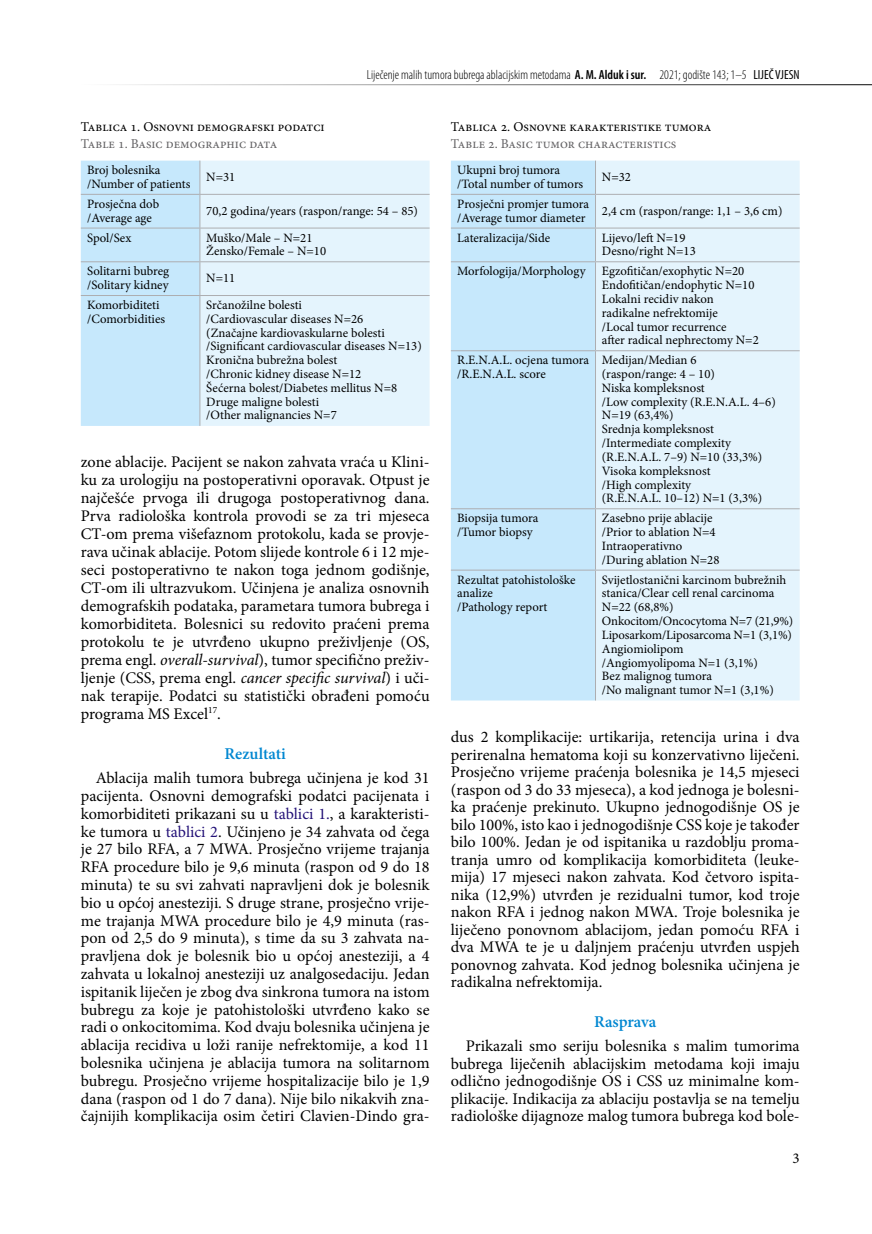
<style>
.page{position:relative;width:872px;height:1234px;background:#fff}
.page>*{position:absolute;margin:0;border:0;box-sizing:border-box;transform-origin:0 0}
.t1{font:600 16.5px "Minion Pro";color:#0087d1}
.t2{font:16.2px/17.9px "Minion Pro";color:#000;text-align:justify}
.t3{font:15px "Minion Pro";color:#000}
.t4{font:13.5px "Minion Pro";color:#000}
.t5{font:13.5px "Minion Pro";color:#646365}
.t6{font:300 condensed 13.2px "Myriad Pro";color:#000}
.t7{font:12.75px/13.8px "Minion Pro";color:#000}
.s1{font-weight:600}
.s2{font-weight:400}
.s3{font-style:italic}
.s4{color:#231177}
</style>
<div class="page">
<hr style="left:81px;top:84px;width:791px;height:1px;background:#000">
<div style="left:81px;top:160px;width:118px;height:266px;background:#c6e8fc"></div>
<div style="left:200px;top:160px;width:229px;height:266px;background:#e4f4fd"></div>
<hr style="left:199px;top:160px;width:1px;height:34px;background:#adaeb1">
<hr style="left:81px;top:194px;width:119px;height:1px;background:#adaeb1">
<hr style="left:200px;top:194px;width:229px;height:1px;background:#adaeb1">
<hr style="left:199px;top:195px;width:1px;height:33px;background:#adaeb1">
<hr style="left:81px;top:228px;width:119px;height:1px;background:#adaeb1">
<hr style="left:200px;top:228px;width:229px;height:1px;background:#adaeb1">
<hr style="left:199px;top:228px;width:1px;height:33px;background:#adaeb1">
<hr style="left:81px;top:261px;width:119px;height:1px;background:#adaeb1">
<hr style="left:200px;top:261px;width:229px;height:1px;background:#adaeb1">
<hr style="left:199px;top:262px;width:1px;height:33px;background:#adaeb1">
<hr style="left:81px;top:295px;width:119px;height:1px;background:#adaeb1">
<hr style="left:200px;top:295px;width:229px;height:1px;background:#adaeb1">
<hr style="left:199px;top:296px;width:1px;height:130px;background:#adaeb1">
<div style="left:451px;top:160px;width:144px;height:540px;background:#c6e8fc"></div>
<div style="left:596px;top:160px;width:203px;height:540px;background:#e4f4fd"></div>
<hr style="left:595px;top:160px;width:1px;height:34px;background:#adaeb1">
<hr style="left:451px;top:194px;width:144px;height:1px;background:#adaeb1">
<hr style="left:595px;top:194px;width:204px;height:1px;background:#adaeb1">
<hr style="left:595px;top:195px;width:1px;height:33px;background:#adaeb1">
<hr style="left:451px;top:228px;width:144px;height:1px;background:#adaeb1">
<hr style="left:595px;top:228px;width:204px;height:1px;background:#adaeb1">
<hr style="left:595px;top:228px;width:1px;height:33px;background:#adaeb1">
<hr style="left:451px;top:261px;width:144px;height:1px;background:#adaeb1">
<hr style="left:595px;top:261px;width:204px;height:1px;background:#adaeb1">
<hr style="left:595px;top:262px;width:1px;height:88px;background:#adaeb1">
<hr style="left:451px;top:350px;width:144px;height:1px;background:#adaeb1">
<hr style="left:595px;top:350px;width:204px;height:1px;background:#adaeb1">
<hr style="left:595px;top:351px;width:1px;height:157px;background:#adaeb1">
<hr style="left:451px;top:508px;width:144px;height:1px;background:#adaeb1">
<hr style="left:595px;top:508px;width:204px;height:1px;background:#adaeb1">
<hr style="left:595px;top:509px;width:1px;height:60px;background:#adaeb1">
<hr style="left:451px;top:569px;width:144px;height:1px;background:#adaeb1">
<hr style="left:595px;top:569px;width:204px;height:1px;background:#adaeb1">
<hr style="left:595px;top:570px;width:1px;height:130px;background:#adaeb1">
<p class="t6" style="left:367px;top:67px;width:434px">Liječenje malih tumora bubrega ablacijskim metodama <span class="s1">A. M. Alduk i sur.</span> 2021; godište 143; 1–5 <span class="s2">LIJEČ VJESN</span></p>
<p class="t4" style="left:81px;top:118px;width:245px">Tablica 1. Osnovni demografski podatci</p>
<p class="t5" style="left:81px;top:135px;width:198px">Table 1. Basic demographic data</p>
<p class="t7" style="left:87px;top:163px;width:105px">Broj bolesnika /Number of patients</p>
<p class="t7" style="left:206px;top:170px;width:31px">N=31</p>
<p class="t7" style="left:87px;top:197px;width:74px">Prosječna dob /Average age</p>
<p class="t7" style="left:206px;top:204px;width:213px">70,2 godina/years (raspon/range: 54 – 85)</p>
<p class="t7" style="left:87px;top:231px;width:46px">Spol/Sex</p>
<p class="t7" style="left:206px;top:231px;width:121px">Muško/Male – N=21<br>Žensko/Female – N=10</p>
<p class="t7" style="left:87px;top:264px;width:83px">Solitarni bubreg /Solitary kidney</p>
<p class="t7" style="left:206px;top:271px;width:31px">N=11</p>
<p class="t7" style="left:87px;top:298px;width:79px">Komorbiditeti /Comorbidities</p>
<p class="t7" style="left:206px;top:298px;width:217px">Srčanožilne bolesti<br>/Cardiovascular diseases N=26<br>(Značajne kardiovaskularne bolesti /Significant cardiovascular diseases N=13)<br>Kronična bubrežna bolest<br>/Chronic kidney disease N=12<br>Šećerna bolest/Diabetes mellitus N=8<br>Druge maligne bolesti<br>/Other malignancies N=7</p>
<p class="t2" style="left:81px;top:453px;width:350px">zone ablacije. Pacijent se nakon zahvata vraća u Klini&shy;ku za urologiju na postoperativni oporavak. Otpust je najčešće prvoga ili drugoga postoperativnog dana.<br>Prva radiološka kontrola provodi se za tri mjeseca CT-om prema višefaznom protokolu, kada se provje&shy;rava učinak ablacije. Potom slijede kontrole 6 i 12 mje&shy;seci postoperativno te nakon toga jednom godišnje, CT-om ili ultrazvukom. Učinjena je analiza osnovnih demografskih podataka, parametara tumora bubrega i komorbiditeta. Bolesnici su redovito praćeni prema protokolu te je utvrđeno ukupno preživljenje (OS, prema engl. <span class="s3">overall-survival</span>), tumor specifično preživ&shy;ljenje (CSS, prema engl. <span class="s3">cancer specific survival</span>) i uči&shy;nak terapije. Podatci su statistički obrađeni pomoću programa MS Excel<sup>17</sup>.</p>
<p class="t1" style="left:225px;top:741px;width:63px">Rezultati</p>
<p class="t2" style="left:81px;top:769px;width:350px;text-indent:15px">Ablacija malih tumora bubrega učinjena je kod 31 pacijenta. Osnovni demografski podatci pacijenata i komorbiditeti prikazani su u <span class="s4">tablici 1.</span>, a karakteristi&shy;ke tumora u <span class="s4">tablici 2</span>. Učinjeno je 34 zahvata od čega je 27 bilo RFA, a 7 MWA. Prosječno vrijeme trajanja RFA procedure bilo je 9,6 minuta (raspon od 9 do 18 minuta) te su svi zahvati napravljeni dok je bolesnik bio u općoj anesteziji. S druge strane, prosječno vrije&shy;me trajanja MWA procedure bilo je 4,9 minuta (ras&shy;pon od 2,5 do 9 minuta), s time da su 3 zahvata na&shy;pravljena dok je bolesnik bio u općoj anesteziji, a 4 zahvata u lokalnoj anesteziji uz analgosedaciju. Jedan ispitanik liječen je zbog dva sinkrona tumora na istom bubregu za koje je patohistološki utvrđeno kako se radi o onkocitomima. Kod dvaju bolesnika učinjena je ablacija recidiva u loži ranije nefrektomije, a kod 11 bolesnika učinjena je ablacija tumora na solitarnom bubregu. Prosječno vrijeme hospitalizacije bilo je 1,9 dana (raspon od 1 do 7 dana). Nije bilo nikakvih zna&shy;čajnijih komplikacija osim četiri Clavien-Dindo gra-</p>
<p class="t4" style="left:451px;top:118px;width:262px">Tablica 2. Osnovne karakteristike tumora</p>
<p class="t5" style="left:451px;top:135px;width:227px">Table 2. Basic tumor characteristics</p>
<p class="t7" style="left:457px;top:163px;width:128px">Ukupni broj tumora /Total number of tumors</p>
<p class="t7" style="left:602px;top:170px;width:31px">N=32</p>
<p class="t7" style="left:457px;top:197px;width:133px">Prosječni promjer tumora /Average tumor diameter</p>
<p class="t7" style="left:602px;top:204px;width:182px">2,4 cm (raspon/range: 1,1 – 3,6 cm)</p>
<p class="t7" style="left:457px;top:231px;width:94px">Lateralizacija/Side</p>
<p class="t7" style="left:602px;top:231px;width:95px">Lijevo/left N=19<br>Desno/right N=13</p>
<p class="t7" style="left:457px;top:264px;width:130px">Morfologija/Morphology</p>
<p class="t7" style="left:602px;top:264px;width:158px">Egzofitičan/exophytic N=20<br>Endofitičan/endophytic N=10<br>Lokalni recidiv nakon radikalne nefrektomije<br>/Local tumor recurrence<br>after radical nephrectomy N=2</p>
<p class="t7" style="left:457px;top:353px;width:133px">R.E.N.A.L. ocjena tumora /R.E.N.A.L. score</p>
<p class="t7" style="left:602px;top:353px;width:175px">Medijan/Median 6<br>(raspon/range: 4 – 10)<br>Niska kompleksnost<br>/Low complexity (R.E.N.A.L. 4–6)<br>N=19 (63,4%)<br>Srednja kompleksnost /Intermediate complexity (R.E.N.A.L. 7–9) N=10 (33,3%)<br>Visoka kompleksnost<br>/High complexity<br>(R.E.N.A.L. 10–12) N=1 (3,3%)</p>
<p class="t7" style="left:457px;top:511px;width:83px">Biopsija tumora /Tumor biopsy</p>
<p class="t7" style="left:602px;top:511px;width:119px">Zasebno prije ablacije /Prior to ablation N=4<br>Intraoperativno /During ablation N=28</p>
<p class="t7" style="left:457px;top:572px;width:120px">Rezultat patohistološke analize<br>/Pathology report</p>
<p class="t7" style="left:602px;top:572px;width:193px">Svijetlostanični karcinom bubrežnih stanica/Clear cell renal carcinoma<br>N=22 (68,8%)<br>Onkocitom/Oncocytoma N=7 (21,9%)<br>Liposarkom/Liposarcoma N=1 (3,1%)<br>Angiomiolipom<br>/Angiomyolipoma N=1 (3,1%)<br>Bez malignog tumora<br>/No malignant tumor N=1 (3,1%)</p>
<p class="t2" style="left:451px;top:728px;width:350px">dus 2 komplikacije: urtikarija, retencija urina i dva perirenalna hematoma koji su konzervativno liječeni.<br>Prosječno vrijeme praćenja bolesnika je 14,5 mjeseci (raspon od 3 do 33 mjeseca), a kod jednoga je bolesni&shy;ka praćenje prekinuto. Ukupno jednogodišnje OS je bilo 100%, isto kao i jednogodišnje CSS koje je također bilo 100%. Jedan je od ispitanika u razdoblju proma&shy;tranja umro od komplikacija komorbiditeta (leuke&shy;mija) 17 mjeseci nakon zahvata. Kod četvoro ispita&shy;nika (12,9%) utvrđen je rezidualni tumor, kod troje nakon RFA i jednog nakon MWA. Troje bolesnika je liječeno ponovnom ablacijom, jedan pomoću RFA i dva MWA te je u daljnjem praćenju utvrđen uspjeh ponovnog zahvata. Kod jednog bolesnika učinjena je radikalna nefrektomija.</p>
<p class="t1" style="left:594px;top:1009px;width:64px">Rasprava</p>
<p class="t2" style="left:451px;top:1037px;width:350px;text-indent:15px">Prikazali smo seriju bolesnika s malim tumorima bubrega liječenih ablacijskim metodama koji imaju odlično jednogodišnje OS i CSS uz minimalne kom&shy;plikacije. Indikacija za ablaciju postavlja se na temelju radiološke dijagnoze malog tumora bubrega kod bole-</p>
<p class="t3" style="left:792px;top:1147px;width:9px">3</p>
</div>
